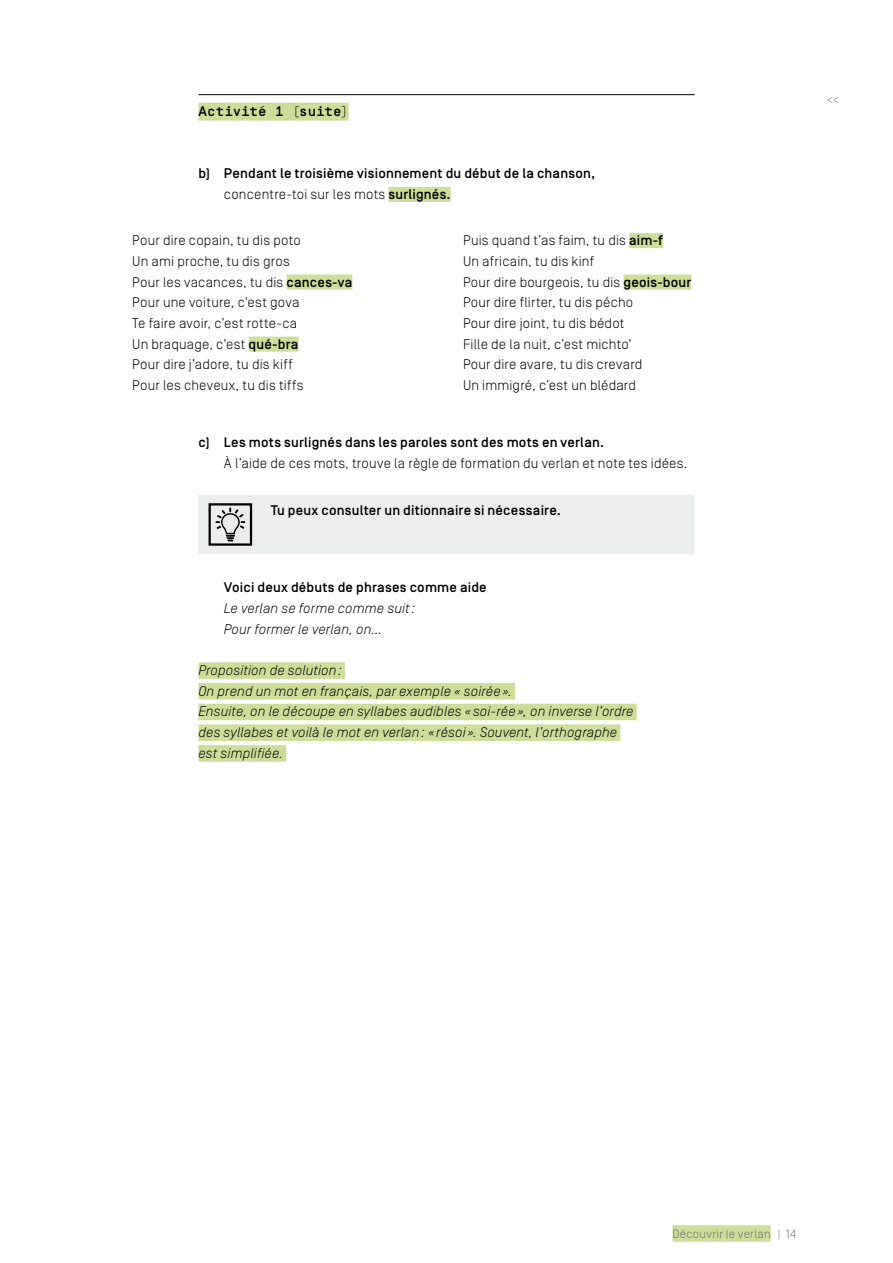
<style>
.page{position:relative;width:893px;height:1263px;background:#fff}
.page>*{position:absolute;margin:0;border:0;box-sizing:border-box;transform-origin:0 0}
.t1{font:300 13.95px/20.7px "Simplon Norm";letter-spacing:.015em;color:#000}
.t2{font:italic 300 13.95px/20.7px "Simplon Norm";letter-spacing:.01em;color:#000}
.t3{font:500 13.95px/20.7px "Simplon Norm";letter-spacing:.015em;color:#000}
.t4{font:500 13.95px "Simplon Mono";letter-spacing:.01em;color:#000}
.t5{font:300 12px "Simplon Norm";letter-spacing:.025em;color:#707172}
.s1{font-weight:300}
.s2{font-weight:500}
</style>
<div class="page">
<div style="left:673px;top:1225px;width:98px;height:17px;background:#ccde99"></div>
<div style="left:287px;top:275px;width:65px;height:15px;background:#ccde99"></div>
<div style="left:249px;top:337px;width:50px;height:15px;background:#ccde99"></div>
<div style="left:629px;top:233px;width:34px;height:15px;background:#ccde99"></div>
<div style="left:623px;top:275px;width:68px;height:15px;background:#ccde99"></div>
<div style="left:388px;top:187px;width:63px;height:15px;background:#ccde99"></div>
<div style="left:198px;top:662px;width:147px;height:17px;background:#ccde99"></div>
<div style="left:198px;top:683px;width:317px;height:16px;background:#ccde99"></div>
<div style="left:198px;top:704px;width:439px;height:16px;background:#ccde99"></div>
<div style="left:198px;top:724px;width:422px;height:17px;background:#ccde99"></div>
<div style="left:198px;top:745px;width:88px;height:17px;background:#ccde99"></div>
<div style="left:198px;top:495px;width:496px;height:59px;background:#eceded"></div>
<hr style="left:198px;top:94px;width:496px;height:1px;background:#000">
<div style="left:198px;top:103px;width:151px;height:18px;background:#ccde99"></div>
<p class="t4" style="left:198px;top:104px;width:152px">Activité 1 (suite)</p>
<p class="t3" style="left:224px;top:164px;width:373px;text-indent:-26px">b) Pendant le troisième visionnement du début de la chanson, <span class="s1">concentre-toi sur les mots</span> surlignés.</p>
<p class="t1" style="left:132px;top:230px;width:222px">Pour dire copain, tu dis poto<br>Un ami proche, tu dis gros<br>Pour les vacances, tu dis <span class="s2">cances-va<br></span>Pour une voiture, c’est gova<br>Te faire avoir, c’est rotte-ca<br>Un braquage, c’est <span class="s2">qué-bra<br></span>Pour dire j’adore, tu dis kiff<br>Pour les cheveux, tu dis tiffs</p>
<p class="t1" style="left:463px;top:230px;width:230px">Puis quand t’as faim, tu dis <span class="s2">aim-f<br></span>Un africain, tu dis kinf<br>Pour dire bourgeois, tu dis <span class="s2">geois-bour<br></span>Pour dire flirter, tu dis pécho<br>Pour dire joint, tu dis bédot<br>Fille de la nuit, c’est michto’<br>Pour dire avare, tu dis crevard<br>Un immigré, c’est un blédard</p>
<p class="t3" style="left:198px;top:433px;width:407px">c) Les mots surlignés dans les paroles sont des mots en verlan.</p>
<p class="t1" style="left:224px;top:453px;width:465px">À l’aide de ces mots, trouve la règle de formation du verlan et note tes idées.</p>
<p class="t3" style="left:271px;top:500px;width:292px">Tu peux consulter un ditionnaire si nécessaire.</p>
<p class="t3" style="left:224px;top:578px;width:264px">Voici deux débuts de phrases comme aide</p>
<p class="t2" style="left:224px;top:598px;width:193px">Le verlan se forme comme suit:<br>Pour former le verlan, on…</p>
<p class="t2" style="left:198px;top:660px;width:437px">Proposition de solution:<br>On prend un mot en français, par exemple « soirée».<br>Ensuite, on le découpe en syllabes audibles « soi-rée», on inverse l’ordre des syllabes et voilà le mot en verlan: « résoi ». Souvent, l’orthographe est simplifiée.</p>
<p class="t5" style="left:827px;top:93px;width:14px">&lt;&lt;</p>
<p class="t5" style="left:673px;top:1227px;width:100px">Découvrir le verlan</p>
<p class="t5" style="left:778px;top:1227px;width:20px">| 14</p>
</div>
